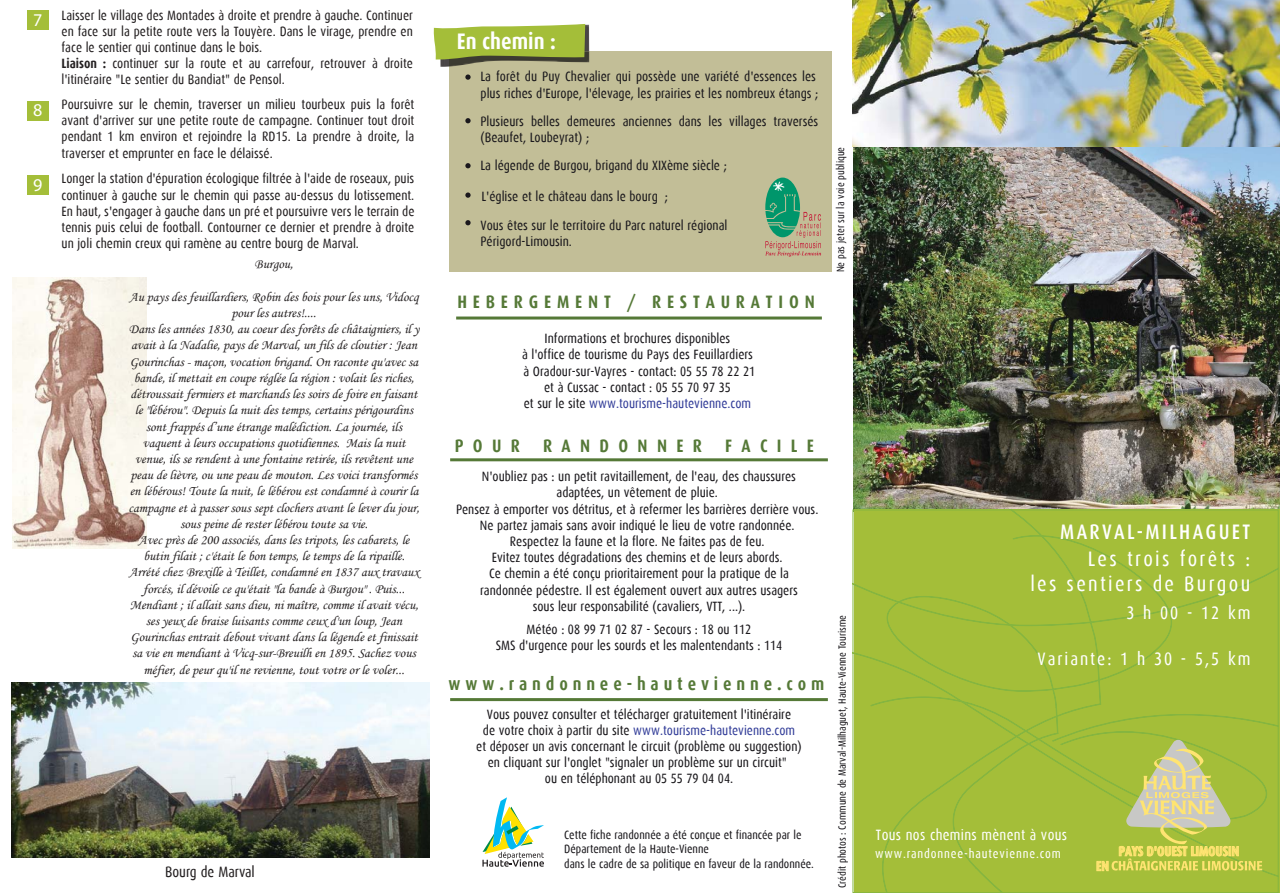
<style>
.page{position:relative;width:1280px;height:893px;background:#fff}
.page>*{position:absolute;margin:0;border:0;box-sizing:border-box;transform-origin:0 0}
.t1{font:700 22.5px "Dax Condensed";color:#fff}
.t2{font:21px/25.2px "Dax Condensed";letter-spacing:.11em;color:#fff;text-align:right}
.t3{font:500 21px "Dax Condensed";letter-spacing:.11em;color:#fff}
.t4{font:700 18px "Dax Condensed";letter-spacing:.325em;color:#557937}
.t5{font:700 18px "Dax Condensed";letter-spacing:.27em;color:#557937}
.t6{font:18px "Dax Condensed";letter-spacing:.11em;color:#fff}
.t7{font:700 18px "Dax Condensed";letter-spacing:.52em;color:#557937}
.t8{font:18px "Myriad";color:#fff}
.t9{font:15px "Dax Condensed";letter-spacing:.02em;color:#fff}
.t10{font:15px "Dax Condensed";color:#231f20}
.t11{font:13.5px/16.2px "Dax Condensed";color:#1a181c;text-align:center}
.t12{font:13.5px/16.2px "Monotype Corsiva";color:#231f20;text-align:center}
.t13{font:13.5px/16.2px "Dax Condensed";color:#231f20;text-align:justify}
.t14{font:700 13.5px "Dax Condensed";color:#ffe472}
.t15{font:12.75px "Dax Condensed";letter-spacing:.065em;color:#fff}
.t16{font:12px/14.4px "Dax Condensed";color:#1a181c}
.t17{font:10.5px "Dax Condensed";color:#1a181c}
.s1{font-family:"Myriad";font-size:18px;color:#fff}
.s2{font-weight:700}
.s3{color:#333e99}
</style>
<div class="page">
<img style="left:852px;top:0;width:428px;height:510px">
<div style="left:27px;top:101px;width:21px;height:20px;background:#a4be39"></div>
<div style="left:27px;top:10px;width:21px;height:20px;background:#a4be39"></div>
<div style="left:27px;top:175px;width:21px;height:20px;background:#a4be39"></div>
<img style="left:12px;top:682px;width:417px;height:176px">
<img style="left:12px;top:278px;width:134px;height:270px">
<div style="left:449px;top:51px;width:383px;height:221px;background:#c2be97"></div>
<svg style="left:465px;top:74px;width:6px;height:6px"></svg>
<svg style="left:465px;top:118px;width:6px;height:5px"></svg>
<svg style="left:465px;top:163px;width:6px;height:5px"></svg>
<svg style="left:465px;top:220px;width:6px;height:5px"></svg>
<svg style="left:465px;top:192px;width:6px;height:6px"></svg>
<hr style="left:456px;top:316px;width:366px;height:3px;background:#557937">
<hr style="left:450px;top:458px;width:378px;height:3px;background:#557937">
<hr style="left:450px;top:698px;width:378px;height:3px;background:#557937">
<div style="left:854px;top:512px;width:422px;height:379px;background:#a4be39"></div>
<div style="left:870px;top:696px;width:397px;height:124px;background:#a4be39"></div>
<div style="left:886px;top:535px;width:286px;height:356px;background:#a4be39"></div>
<svg style="left:1096px;top:740px;width:166px;height:131px;background:#b7c55b"></svg>
<img style="left:440px;top:25px;width:149px;height:42px">
<img style="left:449px;top:51px;width:140px;height:16px">
<svg style="left:433px;top:24px;width:152px;height:36px;background:#a2b747"></svg>
<svg style="left:765px;top:178px;width:56px;height:79px"></svg>
<svg style="left:482px;top:797px;width:62px;height:70px"></svg>
<p class="t13" style="left:62px;top:7px;width:353px;text-align:left;text-indent:-29px"><span class="s1">7</span> Laisser le village des Montades à droite et prendre à gauche. Continuer en face sur la petite route vers la Touyère. Dans le virage, prendre en face le sentier qui continue dans le bois.<br><span class="s2">Liaison :</span> continuer sur la route et au carrefour, retrouver à droite l'itinéraire "Le sentier du Bandiat" de Pensol.</p>
<p class="t13" style="left:62px;top:96px;width:354px">Poursuivre sur le chemin, traverser un milieu tourbeux puis la forêt avant d'arriver sur une petite route de campagne. Continuer tout droit pendant 1 km environ et rejoindre la RD15. La prendre à droite, la traverser et emprunter en face le délaissé.</p>
<p class="t13" style="left:62px;top:170px;width:354px;text-indent:-29px"><span class="s1">9</span> Longer la station d'épuration écologique filtrée à l'aide de roseaux, puis continuer à gauche sur le chemin qui passe au-dessus du lotissement.<br>En haut, s'engager à gauche dans un pré et poursuivre vers le terrain de tennis puis celui de football. Contourner ce dernier et prendre à droite un joli chemin creux qui ramène au centre bourg de Marval.</p>
<h3 class="t8" style="left:33px;top:100px;width:11px">8</h3>
<p class="t12" style="left:255px;top:257px;width:40px">Burgou,</p>
<p class="t12" style="left:129px;top:289px;width:292px">Au pays des feuillardiers, Robin des bois pour les uns, Vidocq pour les autres!....<br>Dans les années 1830, au coeur des forêts de châtaigniers, il y avait à la Nadalie, pays de Marval, un fils de cloutier : Jean Gourinchas - maçon, vocation brigand. On raconte qu'avec sa bande, il mettait en coupe réglée la région : volait les riches, détroussait fermiers et marchands les soirs de foire en faisant le "lébérou". Depuis la nuit des temps, certains périgourdins sont frappés d’une étrange malédiction. La journée, ils vaquent à leurs occupations quotidiennes. Mais la nuit venue, ils se rendent à une fontaine retirée, ils revêtent une peau de lièvre, ou une peau de mouton. Les voici transformés en lébérous! Toute la nuit, le lébérou est condamné à courir la campagne et à passer sous sept clochers avant le lever du jour, sous peine de rester lébérou toute sa vie.<br>Avec près de 200 associés, dans les tripots, les cabarets, le butin filait ; c'était le bon temps, le temps de la ripaille.<br>Arrété chez Brexille à Teillet, condamné en 1837 aux travaux forcés, il dévoile ce qu'était "la bande à Burgou" . Puis...<br>Mendiant ; il allait sans dieu, ni maître, comme il avait vécu, ses yeux de braise luisants comme ceux d'un loup, Jean Gourinchas entrait debout vivant dans la légende et finissait sa vie en mendiant à Vicq-sur-Breuilh en 1895. Sachez vous méfier, de peur qu'il ne revienne, tout votre or le voler...</p>
<p class="t10" style="left:165px;top:863px;width:91px">Bourg de Marval</p>
<h1 class="t1" style="left:457px;top:28px;width:100px">En chemin :</h1>
<p class="t11" style="left:480px;top:69px;width:339px;text-align:left">La forêt du Puy Chevalier qui possède une variété d'essences les plus riches d'Europe, l'élevage, les prairies et les nombreux étangs ;</p>
<p class="t11" style="left:480px;top:113px;width:339px;text-align:left">Plusieurs belles demeures anciennes dans les villages traversés (Beaufet, Loubeyrat) ;</p>
<p class="t11" style="left:480px;top:157px;width:248px">La légende de Burgou, brigand du XIXème siècle ;</p>
<p class="t11" style="left:481px;top:188px;width:188px">L'église et le château dans le bourg ;</p>
<p class="t11" style="left:480px;top:217px;width:248px;text-align:left">Vous êtes sur le territoire du Parc naturel régional<br>Périgord-Limousin.</p>
<h3 class="t4" style="left:457px;top:291px;width:359px">HEBERGEMENT / RESTAURATION</h3>
<p class="t11" style="left:522px;top:330px;width:235px">Informations et brochures disponibles<br>à l'office de tourisme du Pays des Feuillardiers à Oradour-sur-Vayres - contact: 05 55 78 22 21 et à Cussac - contact : 05 55 70 97 35<br>et sur le site <span class="s3">www.tourisme-hautevienne.com</span></p>
<h3 class="t4" style="left:455px;top:435px;width:67px">POUR</h3>
<h3 class="t7" style="left:543px;top:435px;width:161px">RANDONNER</h3>
<h3 class="t4" style="left:725px;top:435px;width:90px">FACILE</h3>
<p class="t11" style="left:456px;top:468px;width:364px">N'oubliez pas : un petit ravitaillement, de l'eau, des chaussures adaptées, un vêtement de pluie.<br>Pensez à emporter vos détritus, et à refermer les barrières derrière vous.<br>Ne partez jamais sans avoir indiqué le lieu de votre randonnée.<br>Respectez la faune et la flore. Ne faites pas de feu.<br>Evitez toutes dégradations des chemins et de leurs abords.<br>Ce chemin a été conçu prioritairement pour la pratique de la<br>randonnée pédestre. Il est également ouvert aux autres usagers<br>sous leur responsabilité (cavaliers, VTT, ...).</p>
<p class="t11" style="left:496px;top:621px;width:288px">Météo : 08 99 71 02 87 - Secours : 18 ou 112<br>SMS d'urgence pour les sourds et les malentendants : 114</p>
<h3 class="t5" style="left:449px;top:673px;width:377px">www.randonnee-hautevienne.com</h3>
<p class="t11" style="left:476px;top:706px;width:327px">Vous pouvez consulter et télécharger gratuitement l'itinéraire<br>de votre choix à partir du site <span class="s3">www.tourisme-hautevienne.com<br></span>et déposer un avis concernant le circuit (problème ou suggestion) en cliquant sur l'onglet "signaler un problème sur un circuit"<br>ou en téléphonant au 05 55 79 04 04.</p>
<p class="t16" style="left:564px;top:828px;width:251px">Cette fiche randonnée a été conçue et financée par le<br>Département de la Haute-Vienne<br>dans le cadre de sa politique en faveur de la randonnée.</p>
<p class="t17" style="left:834px;top:272px;width:127px;rotate:-90deg">Ne pas jeter sur la voie publique</p>
<p class="t17" style="left:836px;top:888px;width:275px;rotate:-90deg">Crédit photos : Commune de Marval-Milhaguet, Haute-Vienne Tourisme</p>
<h2 class="t3" style="left:1060px;top:519px;width:191px">MARVAL-MILHAGUET</h2>
<h2 class="t2" style="left:1030px;top:546px;width:221px">Les trois forêts :<br>les sentiers de Burgou</h2>
<h3 class="t6" style="left:1126px;top:602px;width:126px">3 h 00 - 12 km</h3>
<h3 class="t6" style="left:1037px;top:649px;width:214px">Variante: 1 h 30 - 5,5 km</h3>
<p class="t9" style="left:876px;top:826px;width:193px">Tous nos chemins mènent à vous</p>
<p class="t15" style="left:875px;top:846px;width:187px">www.randonnee-hautevienne.com</p>
<p class="t14" style="left:1096px;top:858px;width:14px">EN</p>
<p class="t14" style="left:1118px;top:843px;width:122px">PAYS D'OUEST LIMOUSIN</p>
</div>
